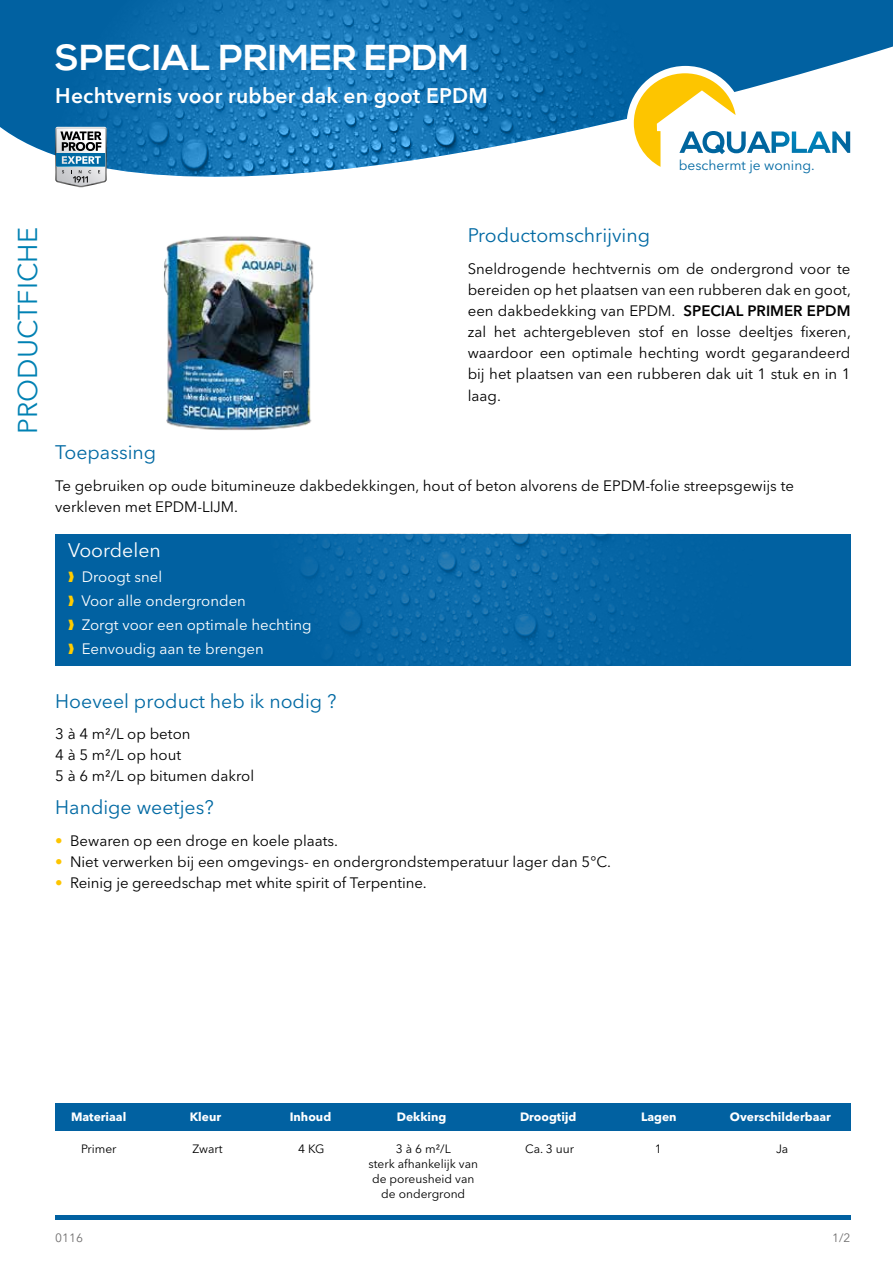
<style>
.page{position:relative;width:893px;height:1263px;background:#fff}
.page>*{position:absolute;margin:0;border:0;box-sizing:border-box;transform-origin:0 0}
.t1{font:700 36px "Nexa";letter-spacing:.01em;color:#fff}
.t2{font:27px "Avenir Next LT Pro";color:#0081b3}
.t3{font:600 21px "Avenir Next LT Pro";letter-spacing:.01em;color:#fff}
.t4{font:19.5px "Avenir Next LT Pro";color:#0069a3}
.t5{font:19.5px "Avenir Next LT Pro";color:#fff}
.t6{font:15px/21px "Avenir Next LT Pro";color:#000}
.t7{font:15px/24px "Avenir Next LT Pro";color:#fff}
.t8{font:13.8px "Avenir Next LT Pro";color:#0069a3}
.t9{font:12px/15px "Avenir Next LT Pro";color:#000;text-align:center}
.t10{font:700 12px "Avenir Next LT Pro";color:#fff}
.t11{font:12px "Avenir Next LT Pro";color:#706f6f}
.s1{font-weight:600}
.s2{color:#fc0}
.s3{color:#fdc500}
</style>
<div class="page">
<div style="left:55px;top:534px;width:795px;height:131px;background:#0161a1"></div>
<img style="left:298px;top:534px;width:369px;height:131px">
<svg style="left:672px;top:0;width:221px;height:153px;fill:#0161a1"></svg>
<img style="left:0;top:0;width:672px;height:188px">
<div style="left:55px;top:1103px;width:795px;height:28px;background:#0161a1"></div>
<hr style="left:55px;top:1215px;width:795px;height:4px;background:#0161a1">
<svg style="left:55px;top:127px;width:52px;height:60px"></svg>
<div style="left:627px;top:66px;width:117px;height:118px;background:#fff;border-radius:50%"></div>
<svg style="left:634px;top:73px;width:216px;height:94px"></svg>
<img style="left:163px;top:236px;width:151px;height:194px">
<h1 class="t1" style="left:55px;top:37px;width:415px">SPECIAL PRIMER EPDM</h1>
<h3 class="t3" style="left:55px;top:83px;width:434px">Hechtvernis voor rubber dak en goot EPDM</h3>
<p class="t8" style="left:679px;top:157px;width:137px">beschermt je woning.</p>
<h2 class="t2" style="left:12px;top:434px;width:208px;rotate:-90deg">PRODUCTFICHE</h2>
<h3 class="t4" style="left:468px;top:224px;width:184px">Productomschrijving</h3>
<p class="t6" style="left:468px;top:258px;width:385px;text-align:justify">Sneldrogende hechtvernis om de ondergrond voor te bereiden op het plaatsen van een rubberen dak en goot, een dakbedekking van EPDM. <span class="s1">SPECIAL PRIMER EPDM </span>zal het achtergebleven stof en losse deeltjes fixeren, waardoor een optimale hechting wordt gegarandeerd bij het plaatsen van een rubberen dak uit 1 stuk en in 1</p>
<p class="t6" style="left:468px;top:385px;width:35px">laag.</p>
<h3 class="t4" style="left:55px;top:441px;width:102px">Toepassing</h3>
<p class="t6" style="left:55px;top:475px;width:740px">Te gebruiken op oude bitumineuze dakbedekkingen, hout of beton alvorens de EPDM-folie streepsgewijs te verkleven met EPDM-LIJM.</p>
<h3 class="t5" style="left:68px;top:539px;width:94px">Voordelen</h3>
<p class="t7" style="left:68px;top:564px;width:245px"><span class="s2">❱</span> Droogt snel<br><span class="s2">❱</span> Voor alle ondergronden<br><span class="s2">❱</span> Zorgt voor een optimale hechting <span class="s2">❱</span> Eenvoudig aan te brengen</p>
<h3 class="t4" style="left:55px;top:689px;width:283px">Hoeveel product heb ik nodig ?</h3>
<p class="t6" style="left:55px;top:724px;width:200px">3 à 4 m²/L op beton<br>4 à 5 m²/L op hout<br>5 à 6 m²/L op bitumen dakrol</p>
<h3 class="t4" style="left:55px;top:796px;width:160px">Handige weetjes?</h3>
<p class="t6" style="left:55px;top:830px;width:284px"><span class="s3">•</span> Bewaren op een droge en koele plaats.</p>
<p class="t6" style="left:55px;top:851px;width:557px"><span class="s3">•</span> Niet verwerken bij een omgevings- en ondergrondstemperatuur lager dan 5°C.</p>
<p class="t6" style="left:55px;top:872px;width:373px"><span class="s3">•</span> Reinig je gereedschap met white spirit of Terpentine.</p>
<p class="t10" style="left:71px;top:1109px;width:57px">Materiaal</p>
<p class="t10" style="left:190px;top:1109px;width:33px">Kleur</p>
<p class="t10" style="left:290px;top:1109px;width:43px">Inhoud</p>
<p class="t10" style="left:397px;top:1109px;width:51px">Dekking</p>
<p class="t10" style="left:520px;top:1109px;width:58px">Droogtijd</p>
<p class="t10" style="left:641px;top:1109px;width:37px">Lagen</p>
<p class="t10" style="left:730px;top:1109px;width:103px">Overschilderbaar</p>
<p class="t9" style="left:81px;top:1141px;width:37px">Primer</p>
<p class="t9" style="left:192px;top:1141px;width:31px">Zwart</p>
<p class="t9" style="left:298px;top:1141px;width:28px">4 KG</p>
<p class="t9" style="left:368px;top:1141px;width:111px">3 à 6 m²/L<br>sterk afhankelijk van de poreusheid van de ondergrond</p>
<p class="t9" style="left:525px;top:1141px;width:50px">Ca. 3 uur</p>
<p class="t9" style="left:655px;top:1141px;width:8px">1</p>
<p class="t9" style="left:776px;top:1141px;width:14px">Ja</p>
<p class="t11" style="left:55px;top:1231px;width:29px">0116</p>
<p class="t11" style="left:832px;top:1231px;width:20px">1/2</p>
</div>
